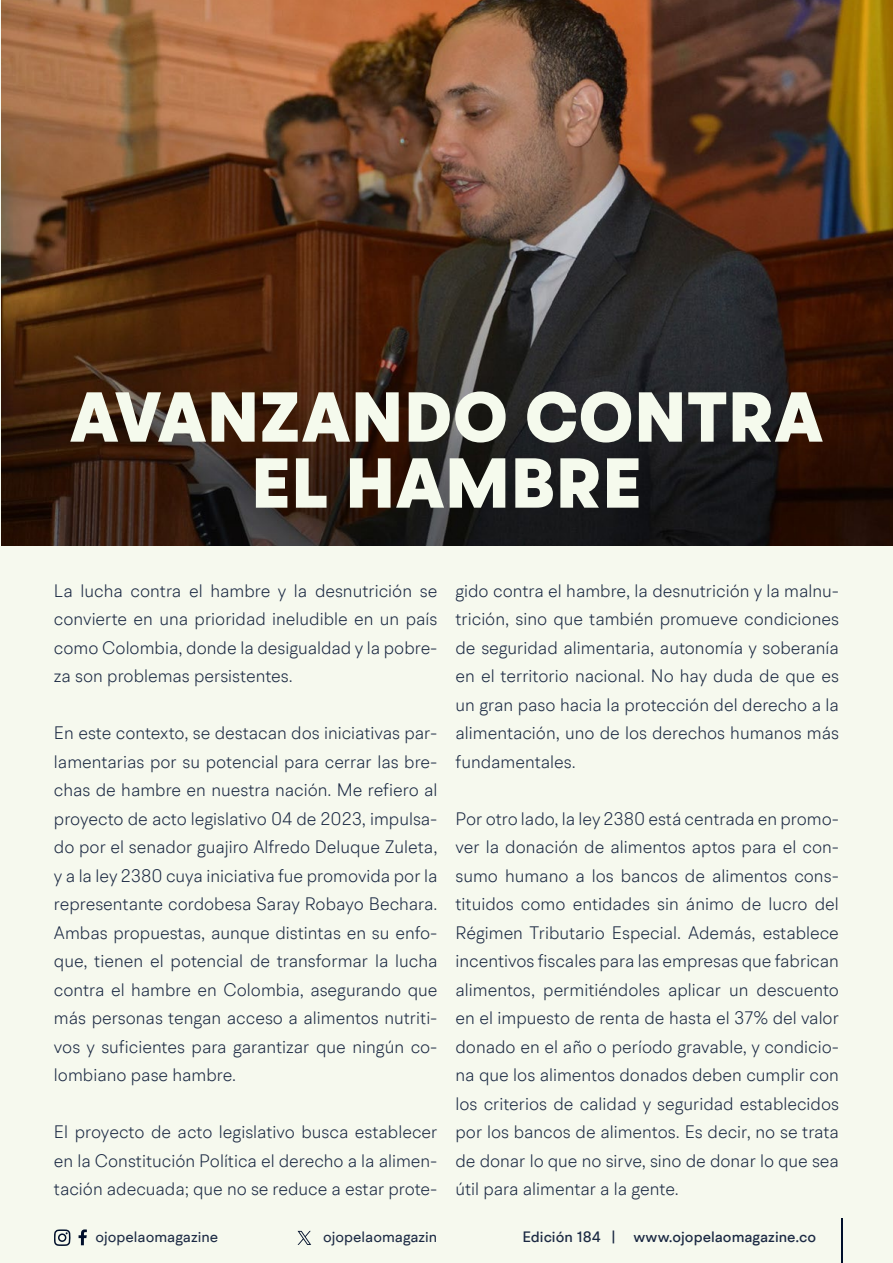
<style>
.page{position:relative;width:893px;height:1263px;background:#f6f9ee}
.page>*{position:absolute;margin:0;border:0;box-sizing:border-box;transform-origin:0 0}
.t1{font:900 70.5px/66px "BR Hendrix";letter-spacing:.01em;color:#f5faed;text-align:center}
.t2{font:300 18px/28.5px "BR Hendrix";color:#1b2943;text-align:justify}
.t3{font:500 15px "BR Hendrix";color:#1b2943}
.t4{font:15px "BR Hendrix";color:#1b2943}
</style>
<div class="page">
<svg style="left:79px;top:1229px;width:8px;height:16px"></svg>
<svg style="left:54px;top:1229px;width:17px;height:17px"></svg>
<hr style="left:841px;top:1219px;width:1px;height:44px;background:#000f2b">
<svg style="left:298px;top:1231px;width:13px;height:14px"></svg>
<img style="left:1px;top:0;width:892px;height:546px">
<h1 class="t1" style="left:70px;top:386px;width:754px">AVANZANDO CONTRA<br>EL HAMBRE</h1>
<p class="t2" style="left:54px;top:576px;width:385px">La lucha contra el hambre y la desnutrición se convierte en una prioridad ineludible en un país como Colombia, donde la desigualdad y la pobre&shy;za son problemas persistentes.</p>
<p class="t2" style="left:54px;top:719px;width:385px">En este contexto, se destacan dos iniciativas par&shy;lamentarias por su potencial para cerrar las bre&shy;chas de hambre en nuestra nación. Me refiero al proyecto de acto legislativo 04 de 2023, impulsa&shy;do por el senador guajiro Alfredo Deluque Zuleta, y a la ley 2380 cuya iniciativa fue promovida por la representante cordobesa Saray Robayo Bechara.<br>Ambas propuestas, aunque distintas en su enfo&shy;que, tienen el potencial de transformar la lucha contra el hambre en Colombia, asegurando que más personas tengan acceso a alimentos nutriti&shy;vos y suficientes para garantizar que ningún co&shy;lombiano pase hambre.</p>
<p class="t2" style="left:54px;top:1118px;width:385px">El proyecto de acto legislativo busca establecer en la Constitución Política el derecho a la alimen&shy;tación adecuada; que no se reduce a estar prote-</p>
<p class="t2" style="left:455px;top:576px;width:385px">gido contra el hambre, la desnutrición y la malnu&shy;trición, sino que también promueve condiciones de seguridad alimentaria, autonomía y soberanía en el territorio nacional. No hay duda de que es un gran paso hacia la protección del derecho a la alimentación, uno de los derechos humanos más fundamentales.</p>
<p class="t2" style="left:455px;top:804px;width:385px">Por otro lado, la ley 2380 está centrada en promo&shy;ver la donación de alimentos aptos para el con&shy;sumo humano a los bancos de alimentos cons&shy;tituidos como entidades sin ánimo de lucro del Régimen Tributario Especial. Además, establece incentivos fiscales para las empresas que fabrican alimentos, permitiéndoles aplicar un descuento en el impuesto de renta de hasta el 37% del valor donado en el año o período gravable, y condicio&shy;na que los alimentos donados deben cumplir con los criterios de calidad y seguridad establecidos por los bancos de alimentos. Es decir, no se trata de donar lo que no sirve, sino de donar lo que sea útil para alimentar a la gente.</p>
<p class="t4" style="left:96px;top:1227px;width:124px">ojopelaomagazine</p>
<p class="t4" style="left:323px;top:1227px;width:116px">ojopelaomagazin</p>
<p class="t3" style="left:522px;top:1227px;width:295px">Edición 184 | www.ojopelaomagazine.co</p>
</div>
